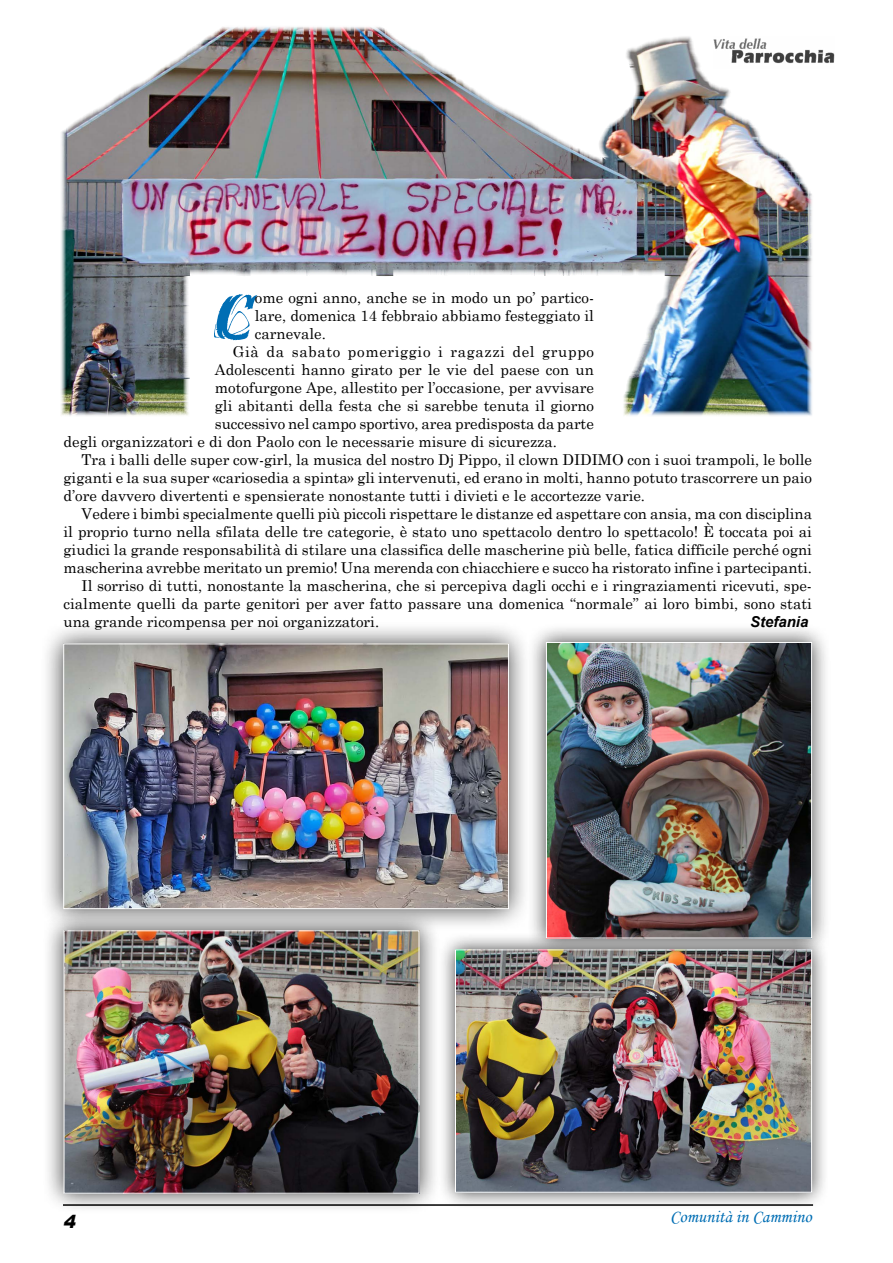
<style>
.page{position:relative;width:893px;height:1263px;background:#fff}
.page>*{position:absolute;margin:0;border:0;box-sizing:border-box;transform-origin:0 0}
.t1{font:68.55px "Hazel Let Plain";color:#006eb4}
.t2{font:18px "Monotype Corsiva";color:#006eb4}
.t3{font:italic 900 18px "Arial";color:#000}
.t4{font:15px "Century Schoolbook";color:#000}
.t5{font:15px "Century Schoolbook";letter-spacing:.045em;color:#000}
.t6{font:italic 700 15px "Arial";color:#000}
</style>
<div class="page">
<img style="left:813px;top:49px;width:21px;height:14px">
<img style="left:61px;top:27px;width:752px;height:389px">
<div style="left:42px;top:909px;width:399px;height:306px;background:#000;opacity:.75"></div>
<img style="left:66px;top:932px;width:351px;height:260px">
<div style="left:437px;top:931px;width:392px;height:279px;background:#000;opacity:.75"></div>
<img style="left:457px;top:951px;width:353px;height:239px">
<div style="left:455px;top:949px;width:357px;height:243px;border:1px solid #fff"></div>
<div style="left:527px;top:623px;width:304px;height:334px;background:#000;opacity:.75"></div>
<img style="left:548px;top:644px;width:262px;height:292px">
<div style="left:546px;top:642px;width:266px;height:296px;border:1px solid #fff"></div>
<div style="left:41px;top:621px;width:491px;height:311px;background:#000;opacity:.75"></div>
<img style="left:65px;top:645px;width:442px;height:262px">
<div style="left:63px;top:643px;width:446px;height:266px;border:1px solid #fff"></div>
<p class="t4" style="left:255px;top:285px;width:341px">ome ogni anno, anche se in modo un po’ partico-</p>
<p class="t4" style="left:255px;top:303px;width:341px">lare, domenica 14 febbraio abbiamo festeggiato il</p>
<p class="t4" style="left:255px;top:321px;width:73px">carnevale.</p>
<p class="t5" style="left:233px;top:339px;width:363px">Già da sabato pomeriggio i ragazzi del gruppo</p>
<p class="t4" style="left:215px;top:357px;width:380px">Adolescenti hanno girato per le vie del paese con un</p>
<p class="t4" style="left:215px;top:375px;width:381px">motofurgone Ape, allestito per l’occasione, per avvisare</p>
<p class="t4" style="left:215px;top:393px;width:381px">gli abitanti della festa che si sarebbe tenuta il giorno</p>
<p class="t4" style="left:215px;top:411px;width:380px">successivo nel campo sportivo, area predisposta da parte</p>
<p class="t4" style="left:64px;top:429px;width:495px">degli organizzatori e di don Paolo con le necessarie misure di sicurezza.</p>
<p class="t4" style="left:82px;top:447px;width:732px">Tra i balli delle super cow-girl, la musica del nostro Dj Pippo, il clown DIDIMO con i suoi trampoli, le bolle</p>
<p class="t4" style="left:64px;top:465px;width:750px">giganti e la sua super «cariosedia a spinta» gli intervenuti, ed erano in molti, hanno potuto trascorrere un paio</p>
<p class="t4" style="left:64px;top:483px;width:583px">d’ore davvero divertenti e spensierate nonostante tutti i divieti e le accortezze varie.</p>
<p class="t4" style="left:82px;top:501px;width:732px">Vedere i bimbi specialmente quelli più piccoli rispettare le distanze ed aspettare con ansia, ma con disciplina</p>
<p class="t4" style="left:64px;top:519px;width:750px">il proprio turno nella sfilata delle tre categorie, è stato uno spettacolo dentro lo spettacolo! È toccata poi ai</p>
<p class="t4" style="left:64px;top:537px;width:750px">giudici la grande responsabilità di stilare una classifica delle mascherine più belle, fatica difficile perché ogni</p>
<p class="t4" style="left:64px;top:555px;width:750px">mascherina avrebbe meritato un premio! Una merenda con chiacchiere e succo ha ristorato infine i partecipanti.</p>
<p class="t4" style="left:82px;top:573px;width:732px">Il sorriso di tutti, nonostante la mascherina, che si percepiva dagli occhi e i ringraziamenti ricevuti, spe-</p>
<p class="t4" style="left:64px;top:591px;width:750px">cialmente quelli da parte genitori per aver fatto passare una domenica “normale” ai loro bimbi, sono stati</p>
<p class="t4" style="left:64px;top:609px;width:317px">una grande ricompensa per noi organizzatori.</p>
<p class="t6" style="left:750px;top:612px;width:60px">Stefania</p>
<h1 class="t1" style="left:215px;top:279px;width:41px">C</h1>
<p class="t3" style="left:64px;top:1210px;width:14px">4</p>
<p class="t2" style="left:670px;top:1206px;width:143px">Comunità in Cammino</p>
</div>
